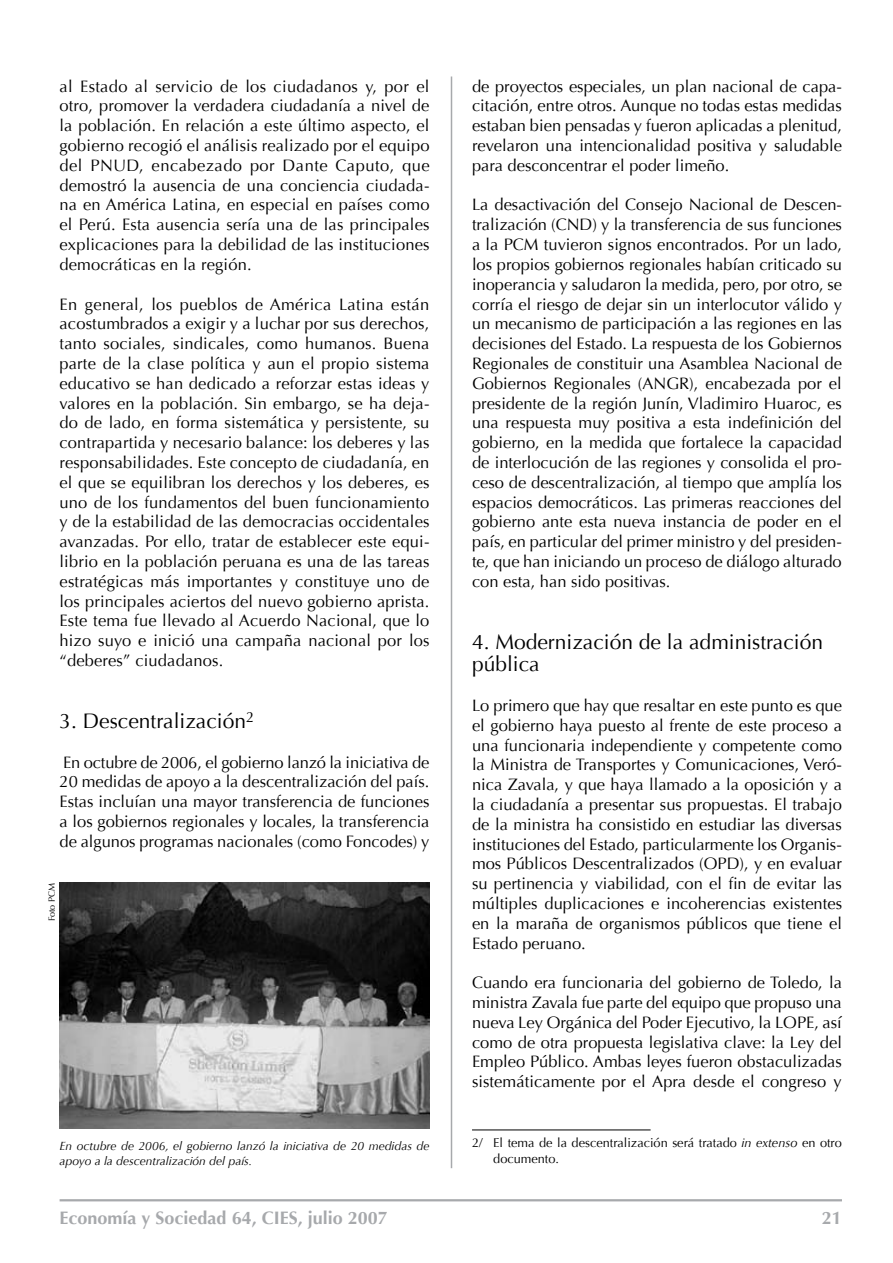
<style>
.page{position:relative;width:893px;height:1263px;background:#fff}
.page>*{position:absolute;margin:0;border:0;box-sizing:border-box;transform-origin:0 0}
.t1{font:21px/22.5px "Optima";color:#000}
.t2{font:700 18px "Optima";color:#a7a9ac}
.t3{font:16.5px/19.8px "Optima";color:#000;text-align:justify}
.t4{font:12.75px/16.5px "Optima";color:#000}
.t5{font:italic 12px/14.4px "Optima";color:#000}
.t6{font:9px "Optima";color:#000}
.s1{font-style:italic}
</style>
<div class="page">
<hr style="left:60px;top:1199px;width:782px;height:2px;background:#a7a9ac">
<hr style="left:451px;top:76px;width:1px;height:1092px;background:#a7a9ac">
<hr style="left:472px;top:1129px;width:179px;height:1px;background:#000">
<img style="left:60px;top:883px;width:369px;height:245px">
<p class="t3" style="left:60px;top:76px;width:372px">al Estado al servicio de los ciudadanos y, por el otro, promover la verdadera ciudadanía a nivel de la población. En relación a este último aspecto, el gobierno recogió el análisis realizado por el equipo del PNUD, encabezado por Dante Caputo, que demostró la ausencia de una conciencia ciudada&shy;na en América Latina, en especial en países como el Perú. Esta ausencia sería una de las principales explicaciones para la debilidad de las instituciones democráticas en la región.</p>
<p class="t3" style="left:60px;top:294px;width:371px">En general, los pueblos de América Latina están acostumbrados a exigir y a luchar por sus derechos, tanto sociales, sindicales, como humanos. Buena parte de la clase política y aun el propio sistema educativo se han dedicado a reforzar estas ideas y valores en la población. Sin embargo, se ha deja&shy;do de lado, en forma sistemática y persistente, su contrapartida y necesario balance: los deberes y las responsabilidades. Este concepto de ciudadanía, en el que se equilibran los derechos y los deberes, es uno de los fundamentos del buen funcionamiento y de la estabilidad de las democracias occidentales avanzadas. Por ello, tratar de establecer este equi&shy;librio en la población peruana es una de las tareas estratégicas más importantes y constituye uno de los principales aciertos del nuevo gobierno aprista.<br>Este tema fue llevado al Acuerdo Nacional, que lo hizo suyo e inició una campaña nacional por los “deberes” ciudadanos.</p>
<p class="t1" style="left:60px;top:710px;width:196px">3. Descentralización<sup>2</sup></p>
<p class="t3" style="left:60px;top:752px;width:371px">En octubre de 2006, el gobierno lanzó la iniciativa de 20 medidas de apoyo a la descentralización del país.<br>Estas incluían una mayor transferencia de funciones a los gobiernos regionales y locales, la transferencia de algunos programas nacionales (como Foncodes) y</p>
<p class="t6" style="left:46px;top:921px;width:40px;rotate:-90deg">Foto PCM</p>
<p class="t5" style="left:60px;top:1139px;width:371px">En octubre de 2006, el gobierno lanzó la iniciativa de 20 medidas de apoyo a la descentralización del país.</p>
<p class="t3" style="left:472px;top:76px;width:371px">de proyectos especiales, un plan nacional de capa&shy;citación, entre otros. Aunque no todas estas medidas estaban bien pensadas y fueron aplicadas a plenitud, revelaron una intencionalidad positiva y saludable para desconcentrar el poder limeño.</p>
<p class="t3" style="left:472px;top:195px;width:372px">La desactivación del Consejo Nacional de Descen&shy;tralización (CND) y la transferencia de sus funciones a la PCM tuvieron signos encontrados. Por un lado, los propios gobiernos regionales habían criticado su inoperancia y saludaron la medida, pero, por otro, se corría el riesgo de dejar sin un interlocutor válido y un mecanismo de participación a las regiones en las decisiones del Estado. La respuesta de los Gobiernos Regionales de constituir una Asamblea Nacional de Gobiernos Regionales (ANGR), encabezada por el presidente de la región Junín, Vladimiro Huaroc, es una respuesta muy positiva a esta indefinición del gobierno, en la medida que fortalece la capacidad de interlocución de las regiones y consolida el pro&shy;ceso de descentralización, al tiempo que amplía los espacios democráticos. Las primeras reacciones del gobierno ante esta nueva instancia de poder en el país, en particular del primer ministro y del presiden&shy;te, que han iniciando un proceso de diálogo alturado con esta, han sido positivas.</p>
<p class="t1" style="left:472px;top:631px;width:353px">4. Modernización de la administración pública</p>
<p class="t3" style="left:472px;top:696px;width:372px">Lo primero que hay que resaltar en este punto es que el gobierno haya puesto al frente de este proceso a una funcionaria independiente y competente como la Ministra de Transportes y Comunicaciones, Veró&shy;nica Zavala, y que haya llamado a la oposición y a la ciudadanía a presentar sus propuestas. El trabajo de la ministra ha consistido en estudiar las diversas instituciones del Estado, particularmente los Organis&shy;mos Públicos Descentralizados (OPD), y en evaluar su pertinencia y viabilidad, con el fin de evitar las múltiples duplicaciones e incoherencias existentes en la maraña de organismos públicos que tiene el Estado peruano.</p>
<p class="t3" style="left:472px;top:973px;width:371px">Cuando era funcionaria del gobierno de Toledo, la ministra Zavala fue parte del equipo que propuso una nueva Ley Orgánica del Poder Ejecutivo, la LOPE, así como de otra propuesta legislativa clave: la Ley del Empleo Público. Ambas leyes fueron obstaculizadas sistemáticamente por el Apra desde el congreso y</p>
<p class="t4" style="left:493px;top:1134px;width:350px;text-indent:-21px">2/ El tema de la descentralización será tratado <span class="s1">in extenso</span> en otro documento.</p>
<p class="t2" style="left:60px;top:1208px;width:330px">Economía y Sociedad 64, CIES, julio 2007</p>
<p class="t2" style="left:822px;top:1208px;width:22px">21</p>
</div>
